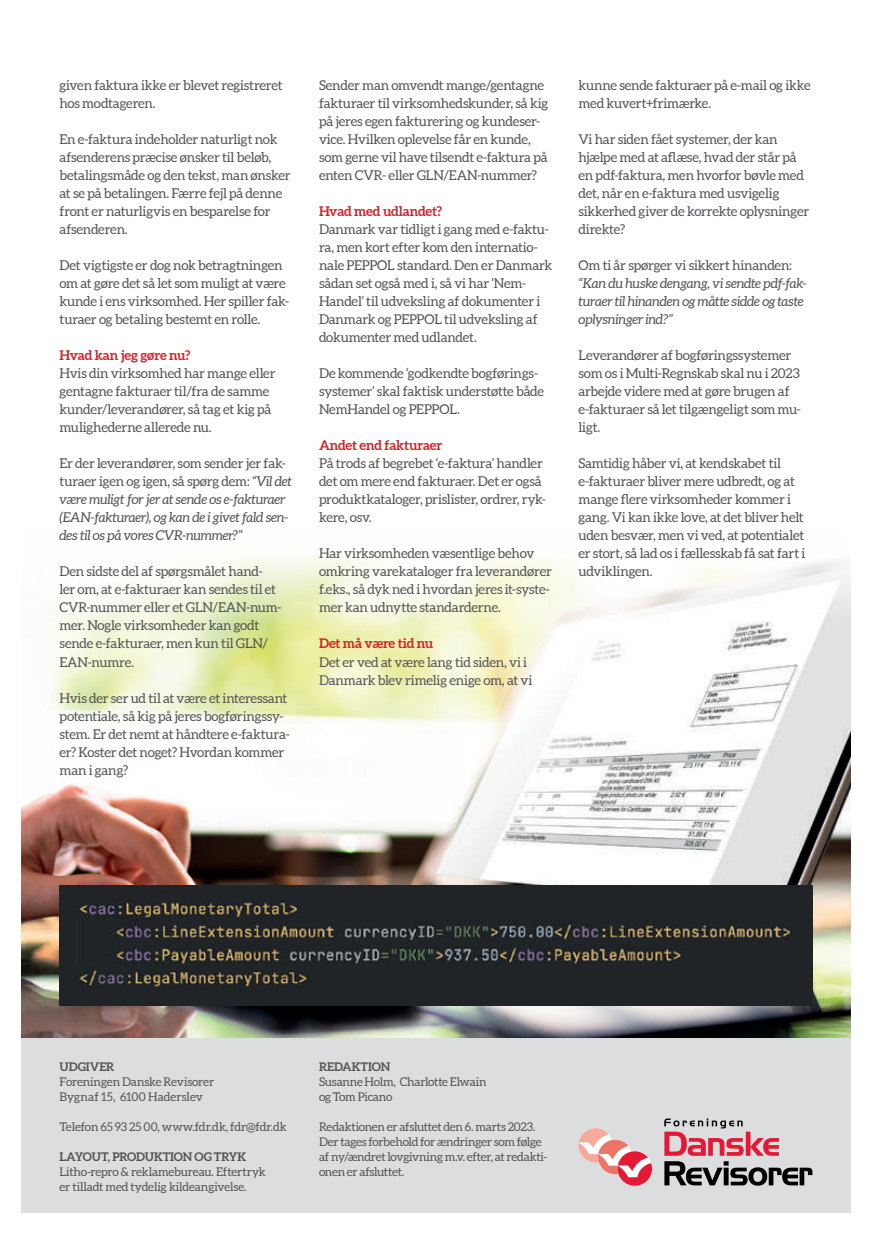
<style>
.page{position:relative;width:872px;height:1234px;background:#fff}
.page>*{position:absolute;margin:0;border:0;box-sizing:border-box;transform-origin:0 0}
.t1{font:13.5px/18px "Aleo";letter-spacing:-.015em;color:#535355}
.t2{font:italic 13.5px/18px "Aleo";letter-spacing:-.02em;color:#535355}
.t3{font:700 13.5px "Aleo";letter-spacing:-.015em;color:#d1232a}
.t4{font:12px/15px "Aleo";letter-spacing:-.02em;color:#535355}
.t5{font:700 12px "Aleo";letter-spacing:-.005em;color:#535355}
.s1{font-style:normal}
</style>
<div class="page">
<img style="left:21px;top:556px;width:829px;height:481px">
<div style="left:21px;top:1037px;width:829px;height:175px;background:#dcdddf"></div>
<svg style="left:578px;top:1128px;width:74px;height:57px"></svg>
<svg style="left:664px;top:1118px;width:148px;height:67px"></svg>
<img style="left:60px;top:885px;width:752px;height:119px">
<p class="t1" style="left:60px;top:77px;width:225px">given faktura ikke er blevet registreret hos modtageren.</p>
<p class="t1" style="left:60px;top:131px;width:233px">En e-faktura indeholder naturligt nok afsenderens præcise ønsker til beløb, betalingsmåde og den tekst, man ønsker at se på betalingen. Færre fejl på denne front er naturligvis en besparelse for afsenderen.</p>
<p class="t1" style="left:60px;top:257px;width:231px">Det vigtigste er dog nok betragtningen om at gøre det så let som muligt at være kunde i ens virksomhed. Her spiller fak&shy;turaer og betaling bestemt en rolle.</p>
<p class="t3" style="left:60px;top:349px;width:132px">Hvad kan jeg gøre nu?</p>
<p class="t1" style="left:60px;top:365px;width:217px">Hvis din virksomhed har mange eller gentagne fakturaer til/fra de samme kunder/leverandører, så tag et kig på mulighederne allerede nu.</p>
<p class="t2" style="left:60px;top:455px;width:234px"><span class="s1">Er der leverandører, som sender jer fak&shy;turaer igen og igen, så spørg dem:</span> “Vil det være muligt for jer at sende os e-fakturaer (EAN-fakturaer), og kan de i givet fald sen&shy;des til os på vores CVR-nummer?”</p>
<p class="t1" style="left:60px;top:563px;width:224px">Den sidste del af spørgsmålet hand&shy;ler om, at e-fakturaer kan sendes til et<br>CVR-nummer eller et GLN/EAN-num&shy;mer. Nogle virksomheder kan godt sende e-fakturaer, men kun til GLN/<br>EAN-numre.</p>
<p class="t1" style="left:60px;top:689px;width:232px">Hvis der ser ud til at være et interessant potentiale, så kig på jeres bogføringssy&shy;stem. Er det nemt at håndtere e-faktura&shy;er? Koster det noget? Hvordan kommer man i gang?</p>
<p class="t1" style="left:319px;top:77px;width:231px">Sender man omvendt mange/gentagne fakturaer til virksomhedskunder, så kig på jeres egen fakturering og kundeser&shy;vice. Hvilken oplevelse får en kunde, som gerne vil have tilsendt e-faktura på enten CVR- eller GLN/EAN-nummer?</p>
<p class="t3" style="left:319px;top:205px;width:125px">Hvad med udlandet?</p>
<p class="t1" style="left:319px;top:221px;width:235px">Danmark var tidligt i gang med e-faktu&shy;ra, men kort efter kom den internatio&shy;nale PEPPOL standard. Den er Danmark sådan set også med i, så vi har ‘Nem-Handel’ til udveksling af dokumenter i Danmark og PEPPOL til udveksling af dokumenter med udlandet.</p>
<p class="t1" style="left:319px;top:365px;width:227px">De kommende ‘godkendte bogførings&shy;systemer’ skal faktisk understøtte både<br>NemHandel og PEPPOL.</p>
<p class="t3" style="left:319px;top:439px;width:125px">Andet end fakturaer</p>
<p class="t1" style="left:319px;top:455px;width:229px">På trods af begrebet ‘e-faktura’ handler det om mere end fakturaer. Det er også produktkataloger, prislister, ordrer, ryk&shy;kere, osv.</p>
<p class="t1" style="left:319px;top:545px;width:234px">Har virksomheden væsentlige behov omkring varekataloger fra leverandører f.eks., så dyk ned i hvordan jeres it-syste&shy;mer kan udnytte standarderne.</p>
<p class="t3" style="left:319px;top:637px;width:116px">Det må være tid nu</p>
<p class="t1" style="left:319px;top:653px;width:215px">Det er ved at være lang tid siden, vi i<br>Danmark blev rimelig enige om, at vi</p>
<p class="t1" style="left:578px;top:77px;width:234px">kunne sende fakturaer på e-mail og ikke med kuvert+frimærke.</p>
<p class="t1" style="left:578px;top:131px;width:232px">Vi har siden fået systemer, der kan hjælpe med at aflæse, hvad der står på en pdf-faktura, men hvorfor bøvle med det, når en e-faktura med usvigelig sikkerhed giver de korrekte oplysninger direkte?</p>
<p class="t1" style="left:578px;top:257px;width:215px">Om ti år spørger vi sikkert hinanden:</p>
<p class="t2" style="left:578px;top:275px;width:230px">“Kan du huske dengang, vi sendte pdf-fak&shy;turaer til hinanden og måtte sidde og taste oplysninger ind?”</p>
<p class="t1" style="left:578px;top:347px;width:224px">Leverandører af bogføringssystemer som os i Multi-Regnskab skal nu i 2023 arbejde videre med at gøre brugen af e-fakturaer så let tilgængeligt som mu&shy;ligt.</p>
<p class="t1" style="left:578px;top:455px;width:228px">Samtidig håber vi, at kendskabet til e-fakturaer bliver mere udbredt, og at mange flere virksomheder kommer i gang. Vi kan ikke love, at det bliver helt uden besvær, men vi ved, at potentialet er stort, så lad os i fællesskab få sat fart i udviklingen.</p>
<p class="t5" style="left:60px;top:1060px;width:56px">UDGIVER</p>
<p class="t4" style="left:60px;top:1074px;width:156px">Foreningen Danske Revisorer<br>Bygnaf 15, 6100 Haderslev</p>
<p class="t4" style="left:60px;top:1119px;width:229px">Telefon 65 93 25 00, www.fdr.dk, fdr@fdr.dk</p>
<p class="t5" style="left:60px;top:1150px;width:188px">LAYOUT, PRODUKTION OG TRYK</p>
<p class="t4" style="left:60px;top:1164px;width:208px">Litho-repro &amp; reklamebureau. Eftertryk er tilladt med tydelig kildeangivelse.</p>
<p class="t5" style="left:319px;top:1060px;width:73px">REDAKTION</p>
<p class="t4" style="left:319px;top:1074px;width:169px">Susanne Holm, Charlotte Elwain og Tom Picano</p>
<p class="t4" style="left:319px;top:1119px;width:230px">Redaktionen er afsluttet den 6. marts 2023.<br>Der tages forbehold for ændringer som følge af ny/ændret lovgivning m.v. efter, at redakti&shy;onen er afsluttet.</p>
</div>
